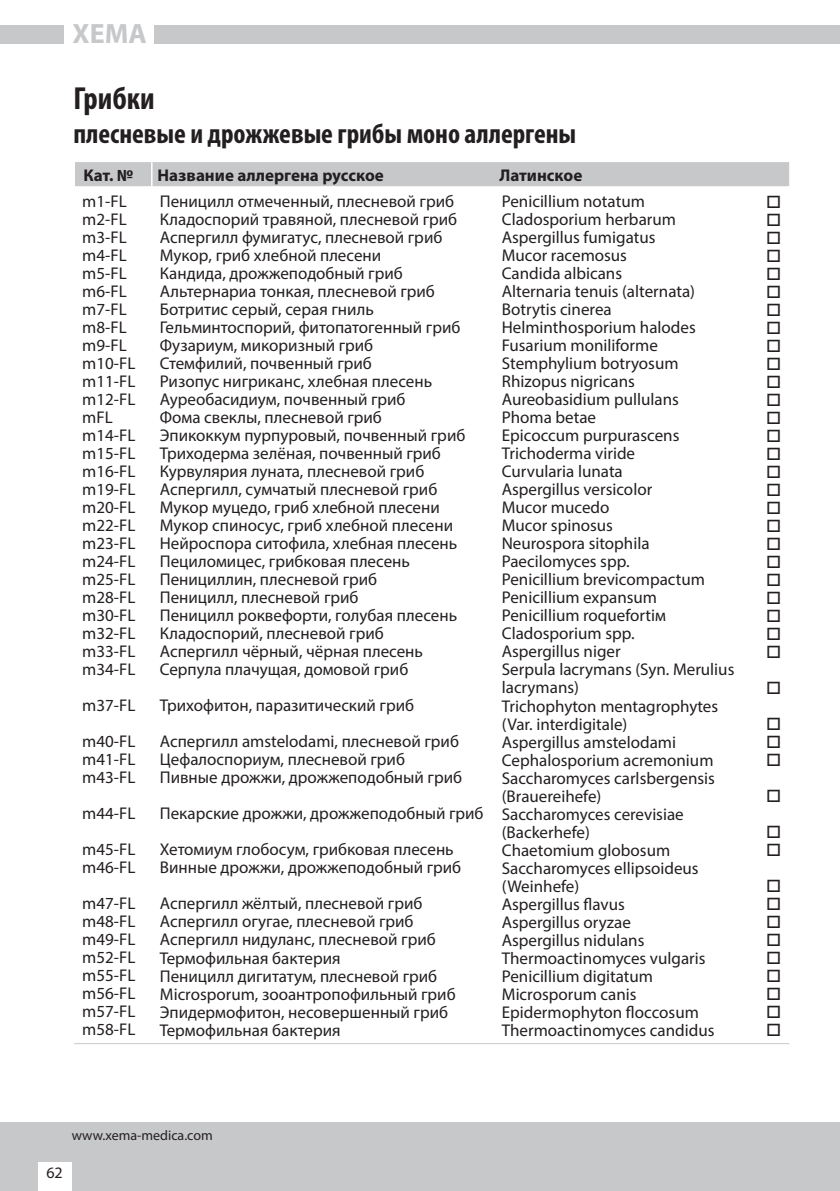
<style>
.page{position:relative;width:840px;height:1191px;background:#fff}
.page>*{position:absolute;margin:0;border:0;box-sizing:border-box;transform-origin:0 0}
.t1{font:700 condensed 32px "Myriad Pro";color:#231f20}
.t2{font:700 condensed 28px "Myriad Pro";color:#231f20}
.t3{font:700 28px "Myriad Pro";color:#c7c8ca}
.t4{font:17px/18px "Myriad Pro";color:#231f20}
.t5{font:700 17px "Myriad Pro";color:#231f20}
.t6{font:17px/18px "Wingdings";color:#231f20;text-align:justify}
.t7{font:16px "Myriad Pro";color:#231f20}
.t8{font:14px "Myriad Pro";color:#231f20}
</style>
<div class="page">
<div style="left:0;top:25px;width:63px;height:18px;background:#c7c8ca"></div>
<div style="left:0;top:1121px;width:839px;height:70px;background:#c7c8ca"></div>
<div style="left:154px;top:25px;width:685px;height:18px;background:#c7c8ca"></div>
<div style="left:38px;top:1162px;width:33px;height:29px;background:#fff"></div>
<hr style="left:74px;top:1043px;width:78px;height:1px;background:#c7c8ca">
<hr style="left:152px;top:1043px;width:341px;height:1px;background:#c7c8ca">
<hr style="left:493px;top:1043px;width:253px;height:1px;background:#c7c8ca">
<hr style="left:746px;top:1043px;width:42px;height:1px;background:#c7c8ca">
<div style="left:75px;top:162px;width:713px;height:24px;background:#c7c8ca"></div>
<h2 class="t3" style="left:73px;top:16px;width:76px">ХЕМА</h2>
<h1 class="t1" style="left:73px;top:78px;width:83px">Грибки</h1>
<h2 class="t2" style="left:73px;top:116px;width:504px">плесневые и дрожжевые грибы моно аллергены</h2>
<p class="t5" style="left:83px;top:164px;width:52px">Кат. №</p>
<p class="t5" style="left:157px;top:164px;width:228px">Название аллергена русское</p>
<p class="t5" style="left:499px;top:164px;width:84px">Латинское</p>
<p class="t4" style="left:82px;top:192px;width:55px">m1-FL m2-FL m3-FL m4-FL m5-FL m6-FL m7-FL m8-FL m9-FL m10-FL m11-FL m12-FL mFL m14-FL m15-FL m16-FL m19-FL m20-FL m22-FL m23-FL m24-FL m25-FL m28-FL m30-FL m32-FL m33-FL m34-FL</p>
<p class="t4" style="left:82px;top:687px;width:55px;line-height:36px">m37-FL m40-FL</p>
<p class="t4" style="left:82px;top:750px;width:55px">m41-FL m43-FL</p>
<p class="t4" style="left:82px;top:795px;width:55px;line-height:36px">m44-FL m45-FL</p>
<p class="t4" style="left:82px;top:849px;width:55px;line-height:36px">m46-FL m47-FL</p>
<p class="t4" style="left:82px;top:912px;width:55px;text-align:justify">m48-FL m49-FL m52-FL m55-FL m56-FL m57-FL m58-FL</p>
<p class="t4" style="left:160px;top:192px;width:307px">Пеницилл отмеченный, плесневой гриб Кладоспорий травяной, плесневой гриб Аспергилл фумигатус, плесневой гриб Мукор, гриб хлебной плесени<br>Кандида, дрожжеподобный гриб Альтернариа тонкая, плесневой гриб Ботритис серый, серая гниль Гельминтоспорий, фитопатогенный гриб Фузариум, микоризный гриб<br>Стемфилий, почвенный гриб<br>Ризопус нигриканс, хлебная плесень Ауреобасидиум, почвенный гриб<br>Фома свеклы, плесневой гриб Эпикоккум пурпуровый, почвенный гриб Триходерма зелёная, почвенный гриб Курвулярия луната, плесневой гриб Аспергилл, сумчатый плесневой гриб Мукор муцедо, гриб хлебной плесени Мукор спиносус, гриб хлебной плесени Нейроспора ситофила, хлебная плесень Пециломицес, грибковая плесень Пенициллин, плесневой гриб<br>Пеницилл, плесневой гриб<br>Пеницилл роквефорти, голубая плесень Кладоспорий, плесневой гриб Аспергилл чёрный, чёрная плесень Серпула плачущая, домовой гриб</p>
<p class="t4" style="left:160px;top:687px;width:300px;line-height:36px">Трихофитон, паразитический гриб<br>Аспергилл amstelodami, плесневой гриб</p>
<p class="t4" style="left:160px;top:750px;width:304px">Цефалоспориум, плесневой гриб<br>Пивные дрожжи, дрожжеподобный гриб</p>
<p class="t4" style="left:160px;top:795px;width:325px;line-height:36px">Пекарские дрожжи, дрожжеподобный гриб<br>Хетомиум глобосум, грибковая плесень</p>
<p class="t4" style="left:160px;top:849px;width:303px;line-height:36px">Винные дрожжи, дрожжеподобный гриб<br>Аспергилл жёлтый, плесневой гриб</p>
<p class="t4" style="left:160px;top:912px;width:297px">Аспергилл огугае, плесневой гриб<br>Аспергилл нидуланс, плесневой гриб<br>Термофильная бактерия<br>Пеницилл дигитатум, плесневой гриб<br>Microsporum, зооантропофильный гриб<br>Эпидермофитон, несовершенный гриб<br>Термофильная бактерия</p>
<p class="t4" style="left:501px;top:192px;width:234px">Penicillium notatum<br>Cladosporium herbarum<br>Aspergillus fumigatus<br>Mucor racemosus<br>Candida albicans<br>Alternaria tenuis (alternata)<br>Botrytis cinerea<br>Helminthosporium halodes<br>Fusarium moniliforme<br>Stemphylium botryosum<br>Rhizopus nigricans<br>Aureobasidium pullulans<br>Phoma betae<br>Epicoccum purpurascens<br>Trichoderma viride<br>Curvularia lunata<br>Aspergillus versicolor<br>Mucor mucedo<br>Mucor spinosus<br>Neurospora sitophila<br>Paecilomyces spp.<br>Penicillium brevicompactum<br>Penicillium expansum<br>Penicillium roquefortiм<br>Cladosporium spp.<br>Aspergillus niger<br>Serpula lacrymans (Syn. Merulius lacrymans)<br>Trichophyton mentagrophytes (Var. interdigitale)<br>Aspergillus amstelodami<br>Cephalosporium acremonium<br>Saccharomyces carlsbergensis (Brauereihefe)<br>Saccharomyces cerevisiae (Backerhefe)<br>Chaetomium globosum<br>Saccharomyces ellipsoideus (Weinhefe)<br>Aspergillus flavus<br>Aspergillus oryzae<br>Aspergillus nidulans<br>Thermoactinomyces vulgaris<br>Penicillium digitatum<br>Microsporum canis<br>Epidermophyton floccosum<br>Thermoactinomyces candidus</p>
<p class="t6" style="left:765px;top:193px;width:17px">□ □ □ □ □ □ □ □ □ □ □ □ □ □ □ □ □ □ □ □ □ □ □ □ □ □</p>
<p class="t6" style="left:765px;top:895px;width:17px">□ □ □ □ □ □ □ □</p>
<p class="t8" style="left:72px;top:1126px;width:142px">www.xema-medica.com</p>
<p class="t7" style="left:46px;top:1163px;width:18px">62</p>
</div>
